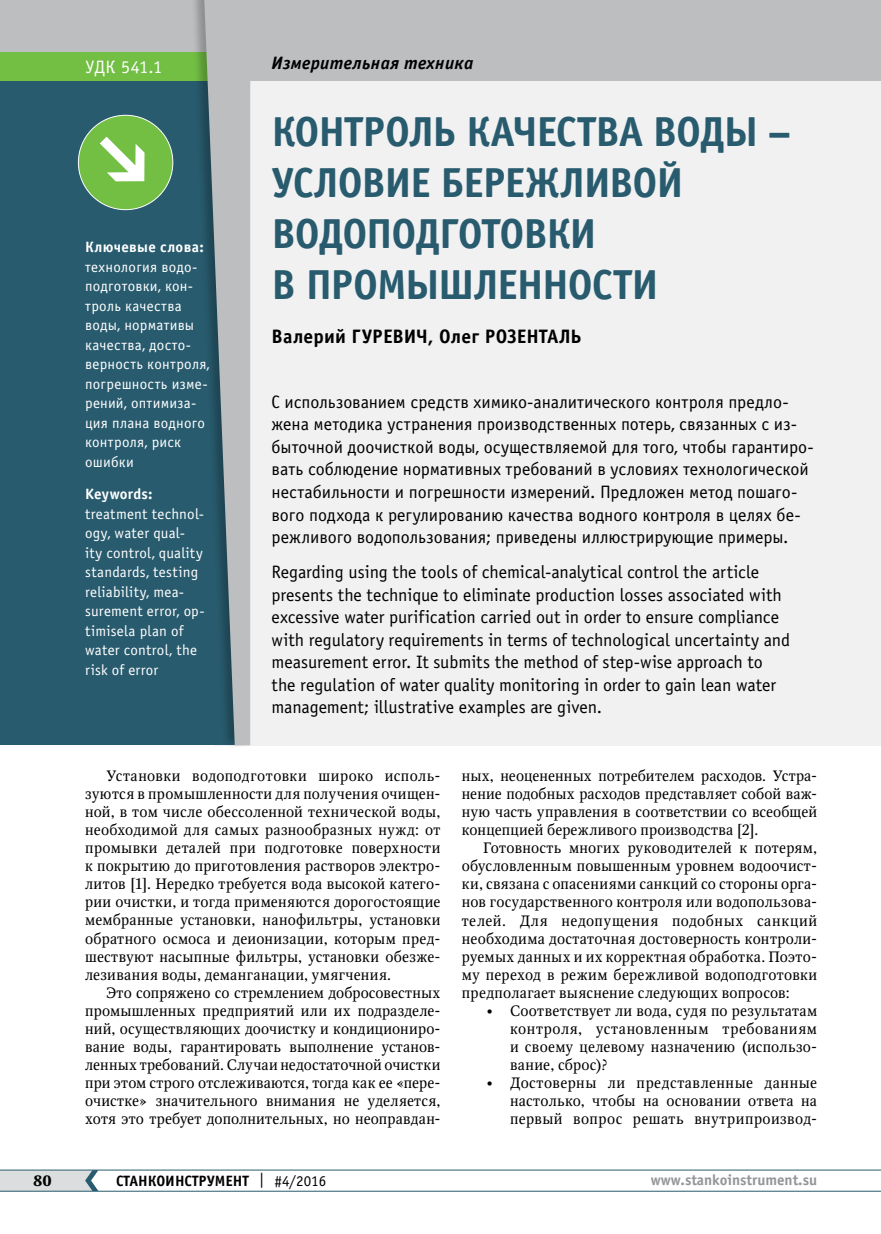
<style>
.page{position:relative;width:881px;height:1234px;background:#fff}
.page>*{position:absolute;margin:0;border:0;box-sizing:border-box;transform-origin:0 0}
.t1{font:700 42px/51px "Officina Sans C";letter-spacing:-.03em;color:#285b6e}
.t2{font:700 19.5px "Officina Sans C";letter-spacing:.015em;color:#000}
.t3{font:18px/22.5px "Officina Sans C";letter-spacing:-.005em;color:#000}
.t4{font:italic 700 18px "Officina Sans C";letter-spacing:.015em;color:#000}
.t5{font:18px "Officina Sans C";letter-spacing:.005em;color:#fff}
.t6{font:15px/18px "Octava";letter-spacing:.02em;color:#000;text-align:justify}
.t7{font:15px/19.5px "Officina Sans C";letter-spacing:.015em;color:#fff}
.t8{font:700 15px "Officina Sans C";color:#000}
.t9{font:700 15px "Officina Sans C";color:#939598}
.t10{font:700 15px "Officina Sans C";letter-spacing:.02em;color:#fff}
.t11{font:700 15px "Octava";color:#000}
.s1{font-weight:400}
</style>
<div class="page">
<hr style="left:0;top:1190px;width:880px;height:1px;background:#285b6e">
<hr style="left:0;top:1169px;width:880px;height:1px;background:#285b6e">
<svg style="left:0;top:1169px;width:98px;height:21px;background:#cbd1d4"></svg>
<div style="left:0;top:0;width:880px;height:81px;background:#bcbec0"></div>
<div style="left:214px;top:81px;width:666px;height:664px;background:#f1f1f2"></div>
<div style="left:0;top:74px;width:236px;height:671px;background:#285b6e"></div>
<svg style="left:77px;top:114px;width:97px;height:97px"></svg>
<div style="left:0;top:52px;width:222px;height:29px;background:#72bf44"></div>
<div style="left:190px;top:0;width:61px;height:749px;background:#000;opacity:.25"></div>
<svg style="left:204px;top:0;width:46px;height:745px"></svg>
<p class="t5" style="left:85px;top:57px;width:78px">УДК 541.1</p>
<p class="t4" style="left:271px;top:53px;width:203px">Измерительная техника</p>
<p class="t10" style="left:85px;top:238px;width:120px">Ключевые слова:</p>
<p class="t7" style="left:85px;top:257px;width:126px">технология водо&shy;подготовки, кон&shy;троль качества воды, нормативы качества, досто&shy;верность контроля, погрешность изме&shy;рений, оптимиза&shy;ция плана водного контроля, риск ошибки</p>
<p class="t10" style="left:85px;top:485px;width:69px">Keywords:</p>
<p class="t7" style="left:85px;top:504px;width:121px">treatment technol&shy;ogy, water qual&shy;ity control, quality standards, testing reliability, mea&shy;surement error, op&shy;timisela plan of water control, the risk of error</p>
<h1 class="t1" style="left:271px;top:107px;width:521px">Контроль качества воды – условие бережливой водоподготовки<br>в промышленности</h1>
<h2 class="t2" style="left:271px;top:325px;width:92px">Валерий ГУРЕВИЧ</h2>
<h2 class="t2" style="left:428px;top:325px;width:101px">, Олег РОЗЕНТАЛЬ</h2>
<p class="t3" style="left:271px;top:391px;width:543px">С использованием средств химико-аналитического контроля предло&shy;жена методика устранения производственных потерь, связанных с из&shy;быточной доочисткой воды, осуществляемой для того, чтобы гарантиро&shy;вать соблюдение нормативных требований в условиях технологической нестабильности и погрешности измерений. Предложен метод пошаго&shy;вого подхода к регулированию качества водного контроля в целях бе&shy;режливого водопользования; приведены иллюстрирующие примеры.</p>
<p class="t3" style="left:271px;top:561px;width:520px">Regarding using the tools of chemical-analytical control the article presents the technique to eliminate production losses associated with excessive water purification carried out in order to ensure compliance with regulatory requirements in terms of technological uncertainty and measurement error. It submits the method of step-wise approach to the regulation of water quality monitoring in order to gain lean water management; illustrative examples are given.</p>
<p class="t6" style="left:85px;top:767px;width:357px;text-indent:21px">Установки водоподготовки широко исполь&shy;зуются в промышленности для получения очищен&shy;ной, в том числе обессоленной технической воды, необходимой для самых разнообразных нужд: от промывки деталей при подготовке поверхности к покрытию до приготовления растворов электро&shy;литов [1]. Нередко требуется вода высокой катего&shy;рии очистки, и тогда применяются дорогостоящие мембранные установки, нанофильтры, установки обратного осмоса и деионизации, которым пред&shy;шествуют насыпные фильтры, установки обезже&shy;лезивания воды, деманганации, умягчения.</p>
<p class="t6" style="left:85px;top:983px;width:357px;text-indent:21px">Это сопряжено со стремлением добросовестных промышленных предприятий или их подразделе&shy;ний, осуществляющих доочистку и кондициониро&shy;вание воды, гарантировать выполнение установ&shy;ленных требований. Случаи недостаточной очистки при этом строго отслеживаются, тогда как ее «пере&shy;очистке» значительного внимания не уделяется, хотя это требует дополнительных, но неоправдан-</p>
<p class="t6" style="left:461px;top:767px;width:357px">ных, неоцененных потребителем расходов. Устра&shy;нение подобных расходов представляет собой важ&shy;ную часть управления в соответствии со всеобщей концепцией бережливого производства [2].</p>
<p class="t6" style="left:461px;top:839px;width:357px;text-indent:21px">Готовность многих руководителей к потерям, обусловленным повышенным уровнем водоочист&shy;ки, связана с опасениями санкций со стороны орга&shy;нов государственного контроля или водопользова&shy;телей. Для недопущения подобных санкций необходима достаточная достоверность контроли&shy;руемых данных и их корректная обработка. Поэто&shy;му переход в режим бережливой водоподготовки предполагает выяснение следующих вопросов:</p>
<p class="t6" style="left:510px;top:1001px;width:308px;text-indent:-27px">• Соответствует ли вода, судя по результатам контроля, установленным требованиям и своему целевому назначению (использо&shy;вание, сброс)?</p>
<p class="t6" style="left:510px;top:1073px;width:308px;text-indent:-27px">• Достоверны ли представленные данные настолько, чтобы на основании ответа на первый вопрос решать внутрипроизвод-</p>
<p class="t11" style="left:33px;top:1170px;width:20px">80</p>
<p class="t8" style="left:116px;top:1171px;width:211px">СТАНКОИНСТРУМЕНТ <span class="s1">| #4/2016</span></p>
<p class="t9" style="left:650px;top:1171px;width:168px">www.stankoinstrument.su</p>
</div>
